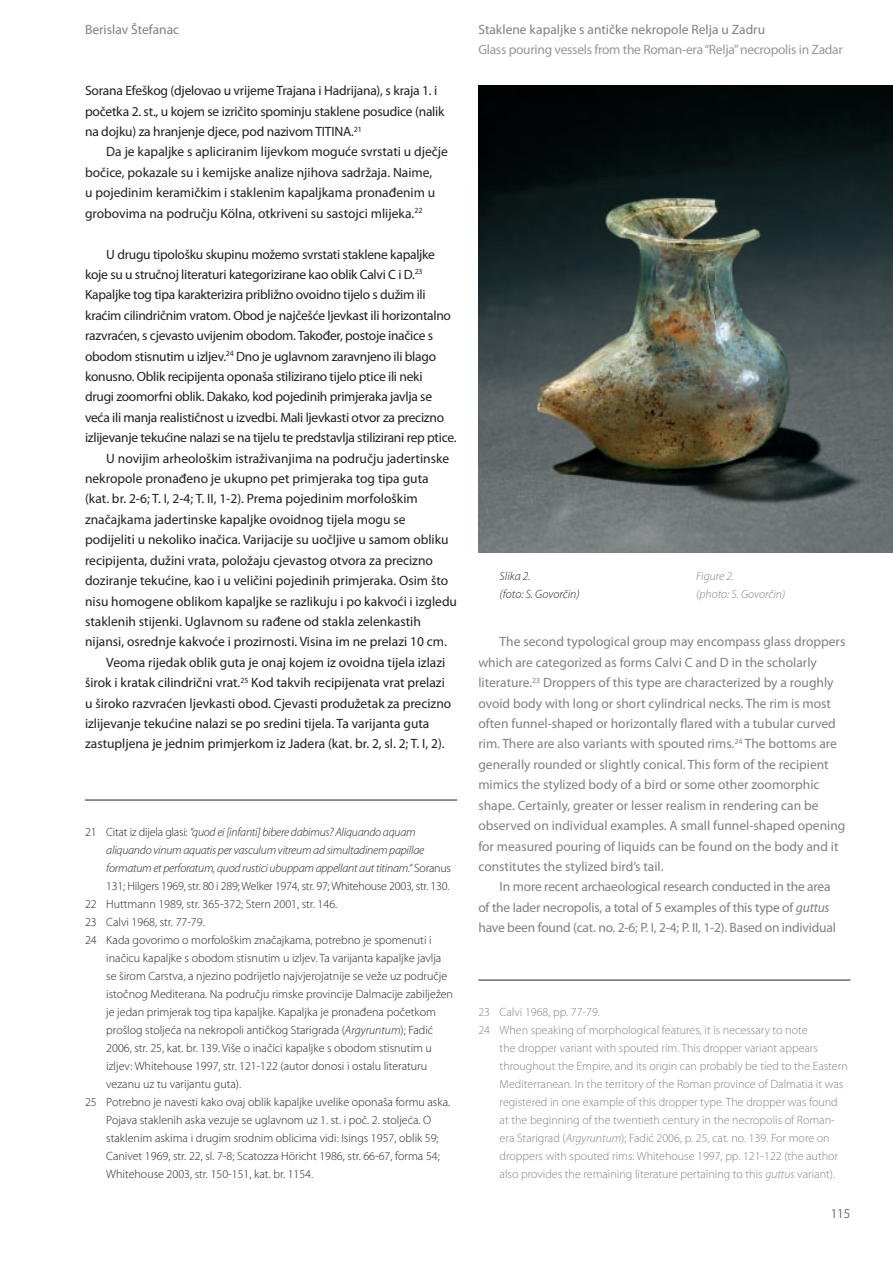
<style>
.page{position:relative;width:893px;height:1263px;background:#fff}
.page>*{position:absolute;margin:0;border:0;box-sizing:border-box;transform-origin:0 0}
.t1{font:13.5px/20.4px "Myriad Pro";color:#231f20}
.t2{font:13.5px/20.4px "Myriad Pro";color:#808083}
.t3{font:13.5px "Myriad Pro";letter-spacing:-.02em;color:#231f20}
.t4{font:13.5px "Myriad Pro";letter-spacing:-.02em;color:#97979b}
.t5{font:300 13.5px "Myriad Pro";color:#231f20}
.t6{font:300 12px "Myriad Pro";color:#231f20}
.t7{font:300 12px "Myriad Pro";color:#808083}
.t8{font:italic 300 12px "Myriad Pro";letter-spacing:-.02em;color:#231f20}
.t9{font:300 12px "Myriad Pro";letter-spacing:-.02em;color:#231f20}
.t10{font:italic 300 12px/18px "Myriad Pro";color:#808083}
.t11{font:italic 300 12px/18px "Myriad Pro";color:#231f20}
.s1{font-style:normal}
.s2{font-style:italic}
</style>
<div class="page">
<hr style="left:85px;top:800px;width:372px;height:1px;background:#231f20">
<hr style="left:478px;top:980px;width:372px;height:1px;background:#231f20">
<img style="left:478px;top:85px;width:415px;height:468px">
<p class="t2" style="left:85px;top:19px;width:96px">Berislav Štefanac</p>
<p class="t1" style="left:85px;top:80px;width:361px">Sorana Efeškog (djelovao u vrijeme Trajana i Hadrijana), s kraja 1. i početka 2. st., u kojem se izričito spominju staklene posudice (nalik na dojku) za hranjenje djece, pod nazivom TITINA.<sup>21</sup></p>
<p class="t1" style="left:85px;top:142px;width:364px;text-indent:21px">Da je kapaljke s apliciranim lijevkom moguće svrstati u dječje bočice, pokazale su i kemijske analize njihova sadržaja. Naime,<br>u pojedinim keramičkim i staklenim kapaljkama pronađenim u grobovima na području Kölna, otkriveni su sastojci mlijeka.<sup>22</sup></p>
<p class="t3" style="left:106px;top:246px;width:330px">U drugu tipološku skupinu možemo svrstati staklene kapaljke</p>
<p class="t3" style="left:85px;top:266px;width:339px">koje su u stručnoj literaturi kategorizirane kao oblik Calvi C i D.<sup>23</sup></p>
<p class="t3" style="left:85px;top:286px;width:342px">Kapaljke tog tipa karakterizira približno ovoidno tijelo s dužim ili</p>
<p class="t3" style="left:85px;top:307px;width:367px">kraćim cilindričnim vratom. Obod je najčešće ljevkast ili horizontalno</p>
<p class="t3" style="left:85px;top:327px;width:350px">razvraćen, s cjevasto uvijenim obodom. Također, postoje inačice s</p>
<p class="t3" style="left:85px;top:348px;width:353px">obodom stisnutim u izljev.<sup>24</sup> Dno je uglavnom zaravnjeno ili blago</p>
<p class="t3" style="left:85px;top:368px;width:339px">konusno. Oblik recipijenta oponaša stilizirano tijelo ptice ili neki</p>
<p class="t3" style="left:85px;top:389px;width:349px">drugi zoomorfni oblik. Dakako, kod pojedinih primjeraka javlja se</p>
<p class="t3" style="left:85px;top:409px;width:361px">veća ili manja realističnost u izvedbi. Mali ljevkasti otvor za precizno</p>
<p class="t3" style="left:85px;top:429px;width:373px">izlijevanje tekućine nalazi se na tijelu te predstavlja stilizirani rep ptice.</p>
<p class="t1" style="left:106px;top:448px;width:344px">U novijim arheološkim istraživanjima na području jadertinske</p>
<p class="t1" style="left:85px;top:468px;width:345px">nekropole pronađeno je ukupno pet primjeraka tog tipa guta</p>
<p class="t1" style="left:85px;top:488px;width:334px">(kat. br. 2-6; T. I, 2-4; T. II, 1-2). Prema pojedinim morfološkim</p>
<p class="t1" style="left:85px;top:509px;width:322px">značajkama jadertinske kapaljke ovoidnog tijela mogu se</p>
<p class="t1" style="left:85px;top:529px;width:365px">podijeliti u nekoliko inačica. Varijacije su uočljive u samom obliku</p>
<p class="t1" style="left:85px;top:550px;width:349px">recipijenta, dužini vrata, položaju cjevastog otvora za precizno</p>
<p class="t1" style="left:85px;top:570px;width:365px">doziranje tekućine, kao i u veličini pojedinih primjeraka. Osim što</p>
<p class="t1" style="left:85px;top:591px;width:374px">nisu homogene oblikom kapaljke se razlikuju i po kakvoći i izgledu</p>
<p class="t1" style="left:85px;top:611px;width:337px">staklenih stijenki. Uglavnom su rađene od stakla zelenkastih</p>
<p class="t1" style="left:85px;top:631px;width:363px">nijansi, osrednje kakvoće i prozirnosti. Visina im ne prelazi 10 cm.</p>
<p class="t1" style="left:106px;top:652px;width:341px">Veoma rijedak oblik guta je onaj kojem iz ovoidna tijela izlazi</p>
<p class="t1" style="left:85px;top:672px;width:361px">širok i kratak cilindrični vrat.<sup>25</sup> Kod takvih recipijenata vrat prelazi</p>
<p class="t1" style="left:85px;top:693px;width:368px">u široko razvraćen ljevkasti obod. Cjevasti produžetak za precizno</p>
<p class="t1" style="left:85px;top:713px;width:346px">izlijevanje tekućine nalazi se po sredini tijela. Ta varijanta guta</p>
<p class="t1" style="left:85px;top:733px;width:361px">zastupljena je jednim primjerkom iz Jadera (kat. br. 2, sl. 2; T. I, 2).</p>
<p class="t8" style="left:85px;top:825px;width:332px"><span class="s1">21 Citat iz dijela glasi:</span> “quod ei [infanti] bibere dabimus? Aliquando aquam</p>
<p class="t8" style="left:106px;top:843px;width:319px">aliquando vinum aquatis per vasculum vitreum ad simultadinem papillae</p>
<p class="t8" style="left:106px;top:861px;width:346px">formatum et perforatum, quod rustici ubuppam appellant aut titinam.“ <span class="s1">Soranus</span></p>
<p class="t9" style="left:106px;top:879px;width:345px">131; Hilgers 1969, str. 80 i 289; Welker 1974, str. 97; Whitehouse 2003, str. 130.</p>
<p class="t6" style="left:85px;top:897px;width:254px">22 Huttmann 1989, str. 365-372; Stern 2001, str. 146.</p>
<p class="t6" style="left:85px;top:915px;width:121px">23 Calvi 1968, str. 77-79.</p>
<p class="t6" style="left:85px;top:933px;width:348px">24 Kada govorimo o morfološkim značajkama, potrebno je spomenuti i</p>
<p class="t6" style="left:106px;top:951px;width:337px">inačicu kapaljke s obodom stisnutim u izljev. Ta varijanta kapaljke javlja</p>
<p class="t6" style="left:106px;top:969px;width:342px">se širom Carstva, a njezino podrijetlo najvjerojatnije se veže uz područje</p>
<p class="t6" style="left:106px;top:987px;width:348px">istočnog Mediterana. Na području rimske provincije Dalmacije zabilježen</p>
<p class="t6" style="left:106px;top:1005px;width:331px">je jedan primjerak tog tipa kapaljke. Kapaljka je pronađena početkom</p>
<p class="t6" style="left:106px;top:1023px;width:328px">prošlog stoljeća na nekropoli antičkog Starigrada (<span class="s2">Argyruntum</span>); Fadić</p>
<p class="t6" style="left:106px;top:1041px;width:327px">2006, str. 25, kat. br. 139. Više o inačici kapaljke s obodom stisnutim u</p>
<p class="t6" style="left:106px;top:1059px;width:322px">izljev: Whitehouse 1997, str. 121-122 (autor donosi i ostalu literaturu</p>
<p class="t6" style="left:106px;top:1077px;width:136px">vezanu uz tu varijantu guta).</p>
<p class="t6" style="left:85px;top:1095px;width:367px">25 Potrebno je navesti kako ovaj oblik kapaljke uvelike oponaša formu aska.</p>
<p class="t6" style="left:106px;top:1113px;width:327px">Pojava staklenih aska vezuje se uglavnom uz 1. st. i poč. 2. stoljeća. O</p>
<p class="t6" style="left:106px;top:1131px;width:334px">staklenim askima i drugim srodnim oblicima vidi: Isings 1957, oblik 59;</p>
<p class="t6" style="left:106px;top:1149px;width:335px">Canivet 1969, str. 22, sl. 7-8; Scatozza Höricht 1986, str. 66-67, forma 54;</p>
<p class="t6" style="left:106px;top:1167px;width:208px">Whitehouse 2003, str. 150-151, kat. br. 1154.</p>
<p class="t2" style="left:478px;top:19px;width:288px">Staklene kapaljke s antičke nekropole Relja u Zadru</p>
<p class="t4" style="left:478px;top:42px;width:366px">Glass pouring vessels from the Roman-era “Relja” necropolis in Zadar</p>
<p class="t11" style="left:500px;top:567px;width:81px">Slika 2.<br>(foto: S. Govorčin)</p>
<p class="t10" style="left:696px;top:567px;width:91px">Figure 2.<br>(photo: S. Govorčin)</p>
<p class="t2" style="left:478px;top:631px;width:368px;text-indent:21px">The second typological group may encompass glass droppers which are categorized as forms Calvi C and D in the scholarly literature.<sup>23</sup> Droppers of this type are characterized by a roughly ovoid body with long or short cylindrical necks. The rim is most often funnel-shaped or horizontally flared with a tubular curved rim. There are also variants with spouted rims.<sup>24</sup> The bottoms are generally rounded or slightly conical. This form of the recipient mimics the stylized body of a bird or some other zoomorphic shape. Certainly, greater or lesser realism in rendering can be observed on individual examples. A small funnel-shaped opening for measured pouring of liquids can be found on the body and it constitutes the stylized bird’s tail.</p>
<p class="t2" style="left:478px;top:876px;width:359px;text-indent:21px">In more recent archaeological research conducted in the area of the Iader necropolis, a total of 5 examples of this type of <span class="s2">guttus </span>have been found (cat. no. 2-6; P. I, 2-4; P. II, 1-2). Based on individual</p>
<p class="t7" style="left:478px;top:1005px;width:123px">23 Calvi 1968, pp. 77-79.</p>
<p class="t7" style="left:478px;top:1023px;width:331px">24 When speaking of morphological features, it is necessary to note</p>
<p class="t7" style="left:500px;top:1041px;width:320px">the dropper variant with spouted rim. This dropper variant appears</p>
<p class="t7" style="left:500px;top:1059px;width:350px">throughout the Empire, and its origin can probably be tied to the Eastern</p>
<p class="t7" style="left:500px;top:1077px;width:345px">Mediterranean. In the territory of the Roman province of Dalmatia it was</p>
<p class="t7" style="left:500px;top:1095px;width:340px">registered in one example of this dropper type. The dropper was found</p>
<p class="t7" style="left:500px;top:1113px;width:337px">at the beginning of the twentieth century in the necropolis of Roman-</p>
<p class="t7" style="left:500px;top:1131px;width:332px">era Starigrad (<span class="s2">Argyruntum</span>); Fadić 2006, p. 25, cat. no. 139. For more on</p>
<p class="t7" style="left:500px;top:1149px;width:340px">droppers with spouted rims: Whitehouse 1997, pp. 121-122 (the author</p>
<p class="t7" style="left:500px;top:1167px;width:337px">also provides the remaining literature pertaining to this <span class="s2">guttus</span> variant).</p>
<p class="t5" style="left:831px;top:1205px;width:21px">115</p>
</div>
